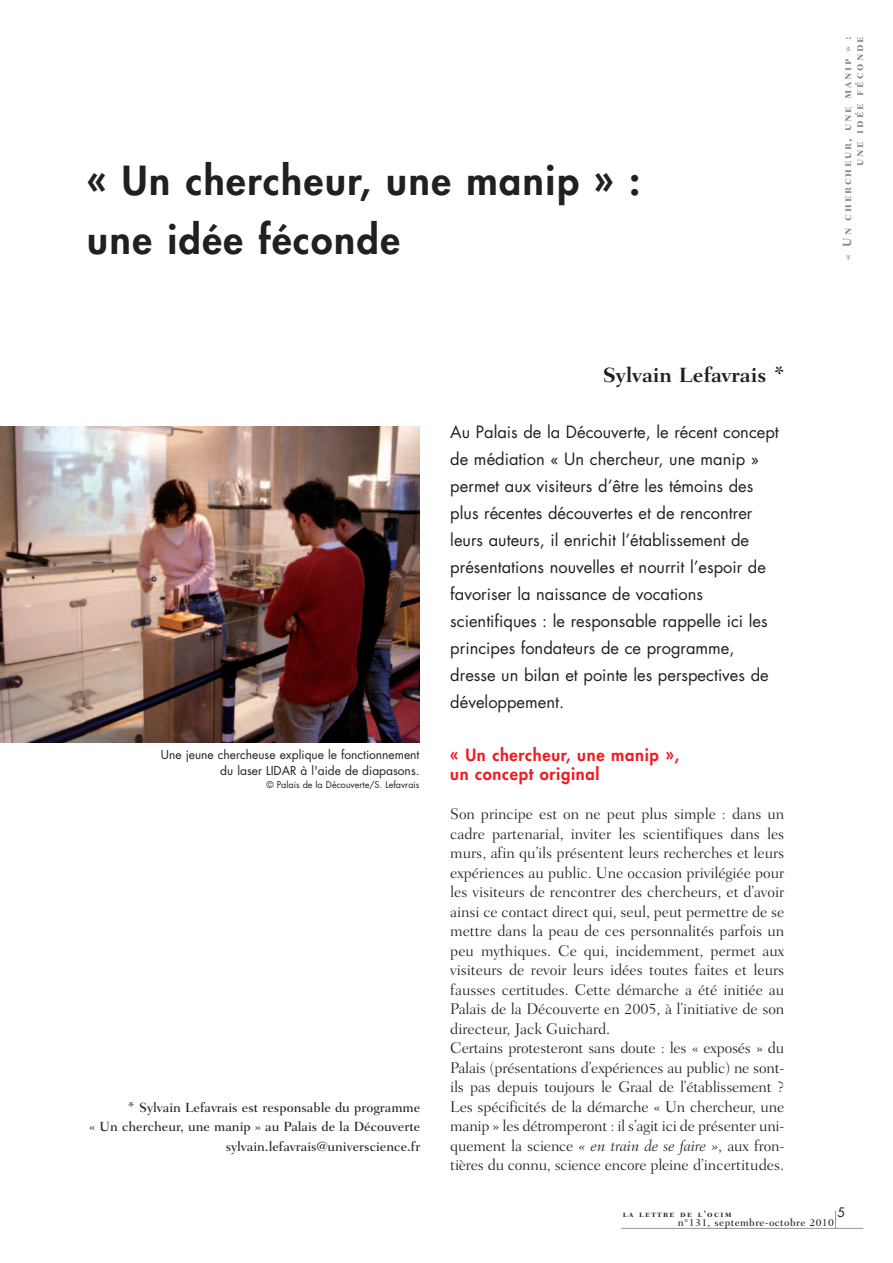
<style>
.page{position:relative;width:893px;height:1263px;background:#fff}
.page>*{position:absolute;margin:0;border:0;box-sizing:border-box;transform-origin:0 0}
.t1{font:800 39px/58.5px "Futura";letter-spacing:.04em;color:#231f20}
.t2{font:700 21px "Fairfield LH";color:#231f20}
.t3{font:16.5px/27px "Futura";color:#231f20}
.t4{font:800 16.5px/19.5px "Futura";letter-spacing:.04em;color:#ee1d23}
.t5{font:300 15.75px/19.5px "Fairfield LH";letter-spacing:-.005em;color:#231f20}
.t6{font:500 13.5px/19.5px "Fairfield LH";color:#231f20;text-align:right}
.t7{font:12.75px "Futura";color:#231f20}
.t8{font:12px/15.8px "Futura";color:#231f20;text-align:right}
.t9{font:12px/12px "Fairfield LH Bold SC";letter-spacing:.15em;color:#808285;text-align:right}
.t10{font:500 10.5px "Fairfield LH";letter-spacing:.04em;color:#231f20}
.t11{font:9px "Futura";color:#231f20}
.t12{font:9px "Fairfield LH Bold SC";letter-spacing:.15em;color:#231f20}
.s1{font-style:italic}
</style>
<div class="page">
<svg style="left:835px;top:1210px;width:1px;height:18px"></svg>
<hr style="left:621px;top:1228px;width:242px;height:1px;background:#939598">
<img style="left:0;top:427px;width:419px;height:315px">
<h1 class="t1" style="left:87px;top:154px;width:554px">« Un chercheur, une manip » : une idée féconde</h1>
<p class="t8" style="left:161px;top:748px;width:260px">Une jeune chercheuse explique le fonctionnement du laser LIDAR à l'aide de diapasons.</p>
<p class="t11" style="left:266px;top:781px;width:154px">© Palais de la Découverte/S. Lefavrais</p>
<p class="t6" style="left:89px;top:1098px;width:333px">* Sylvain Lefavrais est responsable du programme<br>« Un chercheur, une manip » au Palais de la Découverte sylvain.lefavrais@universcience.fr</p>
<h2 class="t2" style="left:603px;top:367px;width:184px">Sylvain Lefavrais *</h2>
<p class="t3" style="left:450px;top:420px;width:330px">Au Palais de la Découverte, le récent concept de médiation « Un chercheur, une manip » permet aux visiteurs d’être les témoins des plus récentes découvertes et de rencontrer leurs auteurs, il enrichit l’établissement de présentations nouvelles et nourrit l’espoir de favoriser la naissance de vocations scientifiques : le responsable rappelle ici les principes fondateurs de ce programme, dresse un bilan et pointe les perspectives de développement.</p>
<p class="t4" style="left:450px;top:746px;width:230px">« Un chercheur, une manip », un concept original</p>
<p class="t5" style="left:450px;top:805px;width:335px">Son principe est on ne peut plus simple : dans un cadre partenarial, inviter les scientifiques dans les murs, afin qu’ils présentent leurs recherches et leurs expériences au public. Une occasion privilégiée pour les visiteurs de rencontrer des chercheurs, et d’avoir ainsi ce contact direct qui, seul, peut permettre de se mettre dans la peau de ces personnalités parfois un peu mythiques. Ce qui, incidemment, permet aux visiteurs de revoir leurs idées toutes faites et leurs fausses certitudes. Cette démarche a été initiée au Palais de la Découverte en 2005, à l’initiative de son directeur, Jack Guichard.<br>Certains protesteront sans doute : les « exposés » du Palais (présentations d’expériences au public) ne sont&shy;ils pas depuis toujours le Graal de l’établissement ?<br>Les spécificités de la démarche « Un chercheur, une manip » les détromperont : il s’agit ici de présenter uni&shy;quement la science <span class="s1">« en train de se faire »</span>, aux fron&shy;tières du connu, science encore pleine d’incertitudes.</p>
<p class="t9" style="left:842px;top:260px;width:225px;rotate:-90deg">« Un chercheur, une manip » : une idée féconde</p>
<p class="t7" style="left:837px;top:1206px;width:9px">5</p>
<p class="t12" style="left:623px;top:1210px;width:110px">la lettre de l’ocim</p>
<p class="t10" style="left:678px;top:1218px;width:158px">n°131, septembre-octobre 2010</p>
</div>
